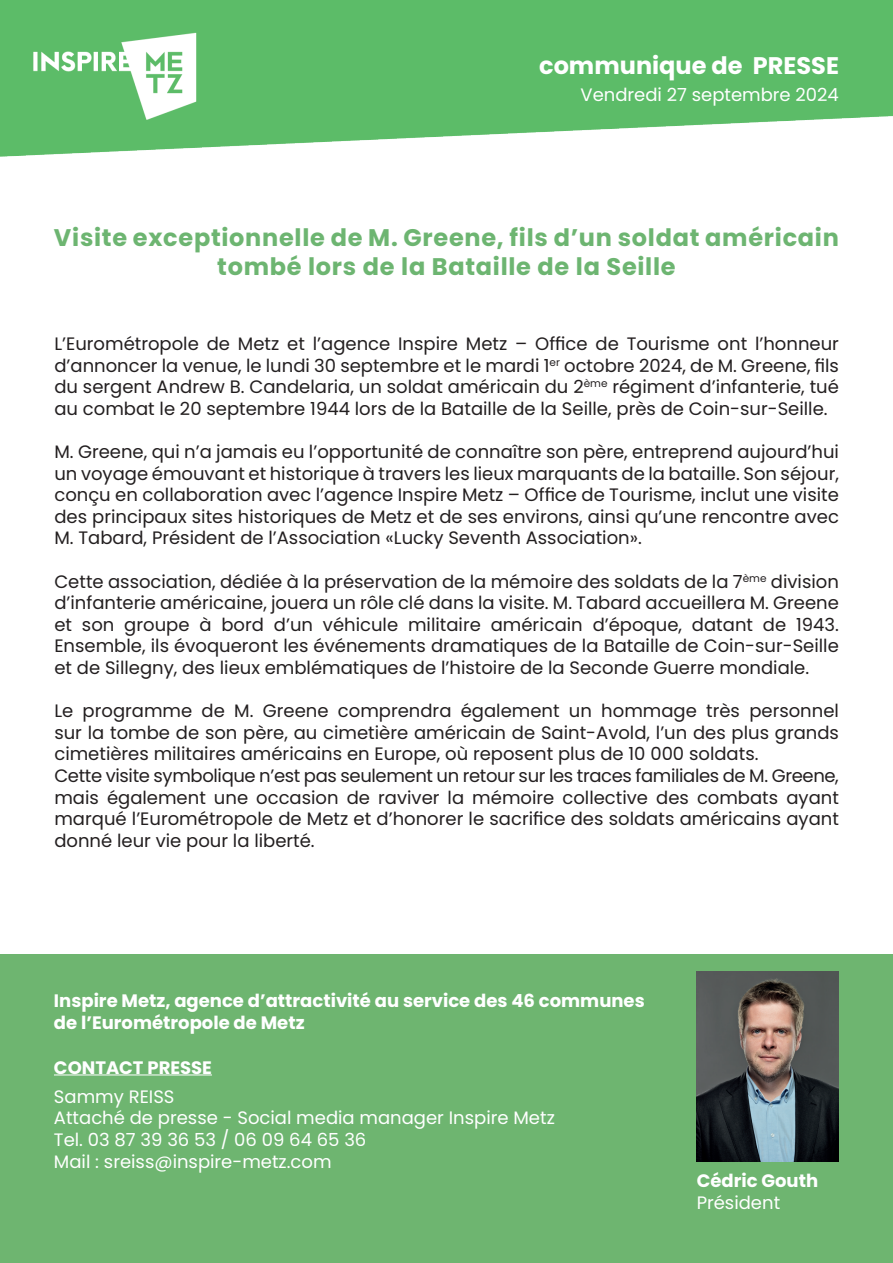
<style>
.page{position:relative;width:893px;height:1263px;background:#fff}
.page>*{position:absolute;margin:0;border:0;box-sizing:border-box;transform-origin:0 0}
.t1{font:700 24px/28.8px "Poppins";letter-spacing:.03em;color:#6db571;text-align:center}
.t2{font:700 24px "Poppins";color:#fff}
.t3{font:18px/21.6px "Poppins";color:#231f20;text-align:justify}
.t4{font:18px/21.6px "Poppins";color:#fff}
.t5{font:700 18px/21.6px "Poppins";color:#fff}
</style>
<div class="page">
<img style="left:0;top:0;width:893px;height:157px">
<div style="left:0;top:955px;width:893px;height:308px;background:#6eb570"></div>
<img style="left:697px;top:971px;width:142px;height:190px">
<hr style="left:54px;top:1074px;width:158px;height:1px;background:#fff">
<h1 class="t2" style="left:539px;top:52px;width:301px">communique de PRESSE</h1>
<p class="t4" style="left:580px;top:84px;width:260px">Vendredi 27 septembre 2024</p>
<h1 class="t1" style="left:54px;top:224px;width:786px">Visite exceptionnelle de M. Greene, fils d’un soldat américain tombé lors de la Bataille de la Seille</h1>
<p class="t3" style="left:54px;top:333px;width:786px">L’Eurométropole de Metz et l’agence Inspire Metz – Office de Tourisme ont l’honneur d’annoncer la venue, le lundi 30 septembre et le mardi 1<sup>er</sup> octobre 2024, de M. Greene, fils du sergent Andrew B. Candelaria, un soldat américain du 2<sup>ème</sup> régiment d’infanterie, tué au combat le 20 septembre 1944 lors de la Bataille de la Seille, près de Coin-sur-Seille.</p>
<p class="t3" style="left:54px;top:441px;width:786px">M. Greene, qui n’a jamais eu l’opportunité de connaître son père, entreprend aujourd’hui un voyage émouvant et historique à travers les lieux marquants de la bataille. Son séjour, conçu en collaboration avec l’agence Inspire Metz – Office de Tourisme, inclut une visite des principaux sites historiques de Metz et de ses environs, ainsi qu’une rencontre avec M. Tabard, Président de l’Association «Lucky Seventh Association».</p>
<p class="t3" style="left:54px;top:570px;width:786px">Cette association, dédiée à la préservation de la mémoire des soldats de la 7<sup>ème</sup> division d’infanterie américaine, jouera un rôle clé dans la visite. M. Tabard accueillera M. Greene et son groupe à bord d’un véhicule militaire américain d’époque, datant de 1943.<br>Ensemble, ils évoqueront les événements dramatiques de la Bataille de Coin-sur-Seille et de Sillegny, des lieux emblématiques de l’histoire de la Seconde Guerre mondiale.</p>
<p class="t3" style="left:54px;top:700px;width:786px;text-align:left">Le programme de M. Greene comprendra également un hommage très personnel sur la tombe de son père, au cimetière américain de Saint-Avold, l’un des plus grands cimetières militaires américains en Europe, où reposent plus de 10 000 soldats.<br>Cette visite symbolique n’est pas seulement un retour sur les traces familiales de M. Greene, mais également une occasion de raviver la mémoire collective des combats ayant marqué l’Eurométropole de Metz et d’honorer le sacrifice des soldats américains ayant donné leur vie pour la liberté.</p>
<p class="t5" style="left:54px;top:990px;width:592px">Inspire Metz, agence d’attractivité au service des 46 communes de l’Eurométropole de Metz</p>
<p class="t5" style="left:54px;top:1056px;width:160px">CONTACT PRESSE</p>
<p class="t4" style="left:54px;top:1086px;width:502px">Sammy REISS<br>Attaché de presse - Social media manager Inspire Metz<br>Tel. 03 87 39 36 53 / 06 09 64 65 36<br>Mail : sreiss@inspire-metz.com</p>
<p class="t5" style="left:697px;top:1170px;width:123px">Cédric Gouth</p>
<p class="t4" style="left:697px;top:1192px;width:85px">Président</p>
</div>
